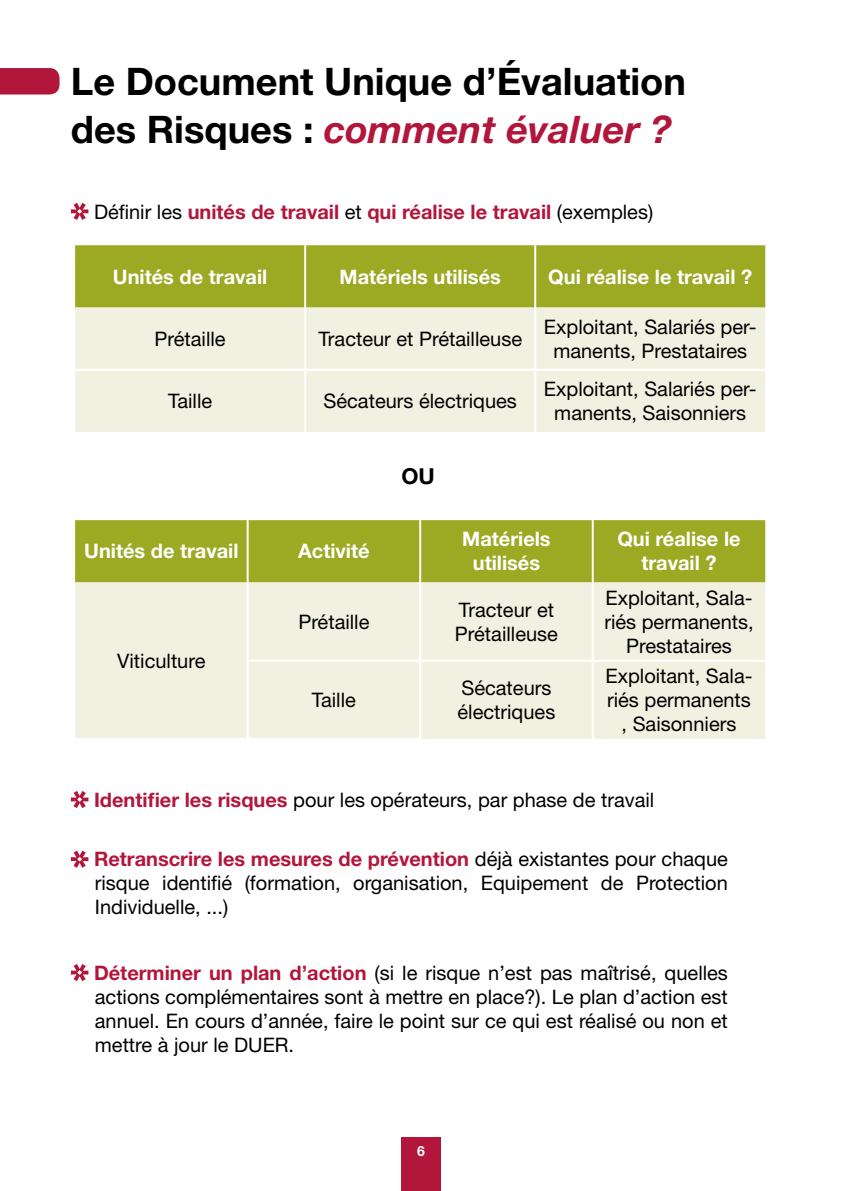
<style>
.page{position:relative;width:842px;height:1191px;background:#fff}
.page>*{position:absolute;margin:0;border:0;box-sizing:border-box;transform-origin:0 0}
.t1{font:700 38px/47.6px "Helvetica Neue LT Std";color:#000}
.t2{font:700 22px "Helvetica Neue LT Std";color:#000}
.t3{font:20px/24px "Helvetica Neue LT Std";color:#000;text-align:center}
.t4{font:700 20px/24px "Helvetica Neue LT Std";color:#fff;text-align:center}
.t5{font:700 20px "Helvetica Neue LT Std";color:#b2163b}
.t6{font:700 14px "Helvetica Neue LT Std";color:#fff}
.s1{font-style:italic;color:#b2163b}
.s2{font-weight:400;color:#000}
.s3{font-weight:700;color:#b2163b}
</style>
<div class="page">
<div style="left:401px;top:1137px;width:40px;height:54px;background:#b2163b"></div>
<svg style="left:71px;top:203px;width:17px;height:17px"></svg>
<svg style="left:71px;top:791px;width:17px;height:17px"></svg>
<svg style="left:71px;top:850px;width:17px;height:17px"></svg>
<svg style="left:71px;top:964px;width:17px;height:17px"></svg>
<svg style="left:0;top:68px;width:60px;height:26px;background:#b41d41"></svg>
<div style="left:75px;top:245px;width:690px;height:62px;background:#9ba923"></div>
<div style="left:75px;top:307px;width:690px;height:125px;background:#f1f1e1"></div>
<hr style="left:304px;top:245px;width:2px;height:62px;background:#fff">
<hr style="left:534px;top:245px;width:2px;height:62px;background:#fff">
<hr style="left:304px;top:307px;width:2px;height:62px;background:#fff">
<hr style="left:534px;top:307px;width:2px;height:62px;background:#fff">
<hr style="left:304px;top:371px;width:2px;height:61px;background:#fff">
<hr style="left:534px;top:371px;width:2px;height:61px;background:#fff">
<hr style="left:75px;top:369px;width:230px;height:2px;background:#fff">
<hr style="left:305px;top:369px;width:230px;height:2px;background:#fff">
<hr style="left:535px;top:369px;width:230px;height:2px;background:#fff">
<div style="left:75px;top:520px;width:690px;height:62px;background:#9ba923"></div>
<div style="left:75px;top:582px;width:690px;height:157px;background:#f1f1e1"></div>
<hr style="left:247px;top:520px;width:2px;height:62px;background:#fff">
<hr style="left:419px;top:520px;width:2px;height:62px;background:#fff">
<hr style="left:592px;top:520px;width:2px;height:62px;background:#fff">
<hr style="left:247px;top:582px;width:2px;height:78px;background:#fff">
<hr style="left:419px;top:582px;width:2px;height:78px;background:#fff">
<hr style="left:592px;top:582px;width:2px;height:78px;background:#fff">
<hr style="left:247px;top:662px;width:2px;height:76px;background:#fff">
<hr style="left:419px;top:662px;width:2px;height:76px;background:#fff">
<hr style="left:592px;top:662px;width:2px;height:77px;background:#fff">
<hr style="left:247px;top:660px;width:173px;height:2px;background:#fff">
<hr style="left:420px;top:660px;width:173px;height:2px;background:#fff">
<hr style="left:593px;top:660px;width:172px;height:2px;background:#fff">
<hr style="left:75px;top:738px;width:173px;height:2px;background:#fff">
<hr style="left:248px;top:738px;width:173px;height:2px;background:#fff">
<h1 class="t1" style="left:71px;top:57px;width:617px">Le Document Unique d’Évaluation des Risques : <span class="s1">comment évaluer ?</span></h1>
<p class="t5" style="left:94px;top:199px;width:561px"><span class="s2">Définir les</span> unités de travail <span class="s2">et</span> qui réalise le travail <span class="s2">(exemples)</span></p>
<p class="t4" style="left:113px;top:264px;width:156px">Unités de travail</p>
<p class="t4" style="left:339px;top:264px;width:163px">Matériels utilisés</p>
<p class="t4" style="left:548px;top:264px;width:205px">Qui réalise le travail ?</p>
<p class="t3" style="left:155px;top:326px;width:73px">Prétaille</p>
<p class="t3" style="left:318px;top:326px;width:205px">Tracteur et Prétailleuse</p>
<p class="t3" style="left:168px;top:389px;width:46px">Taille</p>
<p class="t3" style="left:323px;top:389px;width:195px">Sécateurs électriques</p>
<p class="t2" style="left:401px;top:462px;width:35px">OU</p>
<p class="t3" style="left:544px;top:314px;width:214px">Exploitant, Salariés per&shy;manents, Prestataires</p>
<p class="t3" style="left:544px;top:377px;width:214px">Exploitant, Salariés per&shy;manents, Saisonniers</p>
<p class="t4" style="left:84px;top:539px;width:156px">Unités de travail</p>
<p class="t4" style="left:298px;top:539px;width:73px">Activité</p>
<p class="t4" style="left:462px;top:527px;width:90px">Matériels utilisés</p>
<p class="t4" style="left:617px;top:527px;width:125px">Qui réalise le travail ?</p>
<p class="t3" style="left:117px;top:648px;width:90px">Viticulture</p>
<p class="t3" style="left:298px;top:609px;width:73px">Prétaille</p>
<p class="t3" style="left:455px;top:597px;width:104px;text-align:left">Tracteur et<br>Prétailleuse</p>
<p class="t3" style="left:312px;top:687px;width:46px">Taille</p>
<p class="t3" style="left:458px;top:675px;width:99px;text-align:left">Sécateurs électriques</p>
<p class="t3" style="left:604px;top:585px;width:151px">Exploitant, Sala&shy;riés permanents,<br>Prestataires</p>
<p class="t3" style="left:605px;top:663px;width:149px">Exploitant, Sala&shy;riés permanents , Saisonniers</p>
<p class="t3" style="left:94px;top:787px;width:562px"><span class="s3">Identifier les risques</span> pour les opérateurs, par phase de travail</p>
<p class="t3" style="left:94px;top:847px;width:635px;text-align:justify"><span class="s3">Retranscrire les mesures de prévention</span> déjà existantes pour chaque risque identifié (formation, organisation, Equipement de Protection Individuelle, ...)</p>
<p class="t3" style="left:94px;top:960px;width:635px;text-align:justify"><span class="s3">Déterminer un plan d’action</span> (si le risque n’est pas maîtrisé, quelles actions complémentaires sont à mettre en place?). Le plan d’action est annuel. En cours d’année, faire le point sur ce qui est réalisé ou non et mettre à jour le DUER.</p>
<p class="t6" style="left:417px;top:1142px;width:9px">6</p>
</div>
